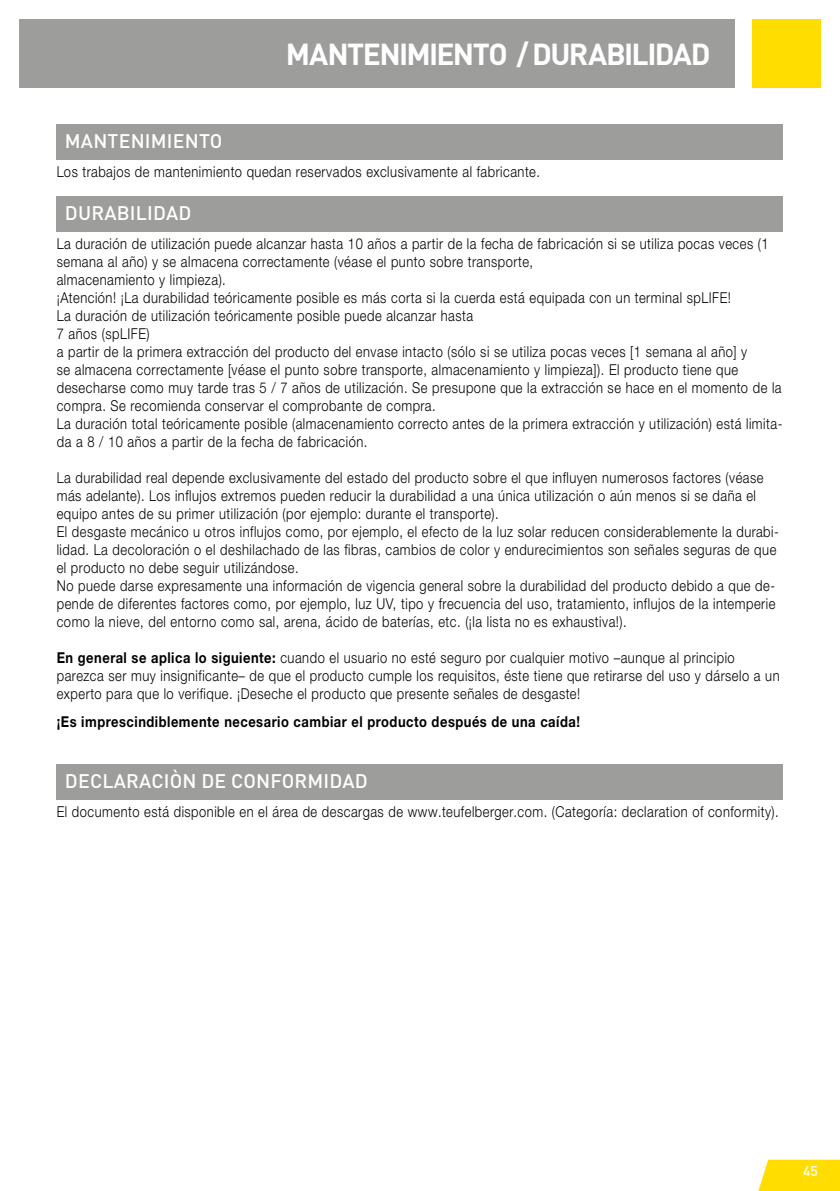
<style>
.page{position:relative;width:840px;height:1191px;background:#fff}
.page>*{position:absolute;margin:0;border:0;box-sizing:border-box;transform-origin:0 0}
.t1{font:700 30px "DIN Pro";letter-spacing:-.055em;color:#fff}
.t2{font:500 19.4px "DIN Pro";letter-spacing:.01em;color:#fff}
.t3{font:300 15px/18px "Helvetica Neue LTW1 G";letter-spacing:.04em;color:#000;scale:.86 1}
.t4{font:700 15px "Helvetica Neue LTW1 G";letter-spacing:.04em;color:#000;scale:.86 1}
.t5{font:500 14px "DIN Pro";color:#fff}
.s1{font-weight:700}
</style>
<div class="page">
<div style="left:20px;top:20px;width:714px;height:68px;background:#9d9d9c"></div>
<div style="left:751px;top:20px;width:68px;height:68px;background:#fd0"></div>
<svg style="left:758px;top:1159px;width:81px;height:32px;background:#ffdf15"></svg>
<div style="left:57px;top:124px;width:725px;height:35px;background:#9d9d9c"></div>
<div style="left:57px;top:196px;width:725px;height:35px;background:#9d9d9c"></div>
<div style="left:57px;top:764px;width:725px;height:35px;background:#9d9d9c"></div>
<h1 class="t1" style="left:286px;top:29px;width:426px">MANTENIMIENTO / DURABILIDAD</h1>
<p class="t2" style="left:65px;top:125px;width:159px">MANTENIMIENTO</p>
<p class="t3" style="left:57px;top:163px;width:563px">Los trabajos de mantenimiento quedan reservados exclusivamente al fabricante.</p>
<p class="t2" style="left:65px;top:197px;width:128px">DURABILIDAD</p>
<p class="t3" style="left:57px;top:235px;width:844px">La duración de utilización puede alcanzar hasta 10 años a partir de la fecha de fabricación si se utiliza pocas veces (1 semana al año) y se almacena correctamente (véase el punto sobre transporte,<br>almacenamiento y limpieza).<br>¡Atención! ¡La durabilidad teóricamente posible es más corta si la cuerda está equipada con un terminal spLIFE!<br>La duración de utilización teóricamente posible puede alcanzar hasta<br>7 años (spLIFE)<br>a partir de la primera extracción del producto del envase intacto (sólo si se utiliza pocas veces [1 semana al año] y<br>se almacena correctamente [véase el punto sobre transporte, almacenamiento y limpieza]). El producto tiene que desecharse como muy tarde tras 5 / 7 años de utilización. Se presupone que la extracción se hace en el momento de la compra. Se recomienda conservar el comprobante de compra.<br>La duración total teóricamente posible (almacenamiento correcto antes de la primera extracción y utilización) está limita&shy;da a 8 / 10 años a partir de la fecha de fabricación.</p>
<p class="t3" style="left:57px;top:469px;width:840px">La durabilidad real depende exclusivamente del estado del producto sobre el que influyen numerosos factores (véase más adelante). Los influjos extremos pueden reducir la durabilidad a una única utilización o aún menos si se daña el equipo antes de su primer utilización (por ejemplo: durante el transporte).<br>El desgaste mecánico u otros influjos como, por ejemplo, el efecto de la luz solar reducen considerablemente la durabi&shy;lidad. La decoloración o el deshilachado de las fibras, cambios de color y endurecimientos son señales seguras de que el producto no debe seguir utilizándose.<br>No puede darse expresamente una información de vigencia general sobre la durabilidad del producto debido a que de&shy;pende de diferentes factores como, por ejemplo, luz UV, tipo y frecuencia del uso, tratamiento, influjos de la intemperie como la nieve, del entorno como sal, arena, ácido de baterías, etc. (¡la lista no es exhaustiva!).</p>
<p class="t3" style="left:57px;top:649px;width:841px"><span class="s1">En general se aplica lo siguiente:</span> cuando el usuario no esté seguro por cualquier motivo –aunque al principio parezca ser muy insignificante– de que el producto cumple los requisitos, éste tiene que retirarse del uso y dárselo a un experto para que lo verifique. ¡Deseche el producto que presente señales de desgaste!</p>
<p class="t4" style="left:57px;top:713px;width:609px">¡Es imprescindiblemente necesario cambiar el producto después de una caída!</p>
<p class="t2" style="left:65px;top:765px;width:304px">DECLARACIÒN DE CONFORMIDAD</p>
<p class="t3" style="left:57px;top:803px;width:840px">El documento está disponible en el área de descargas de www.teufelberger.com. (Categoría: declaration of conformity).</p>
<p class="t5" style="left:802px;top:1160px;width:16px">45</p>
</div>
